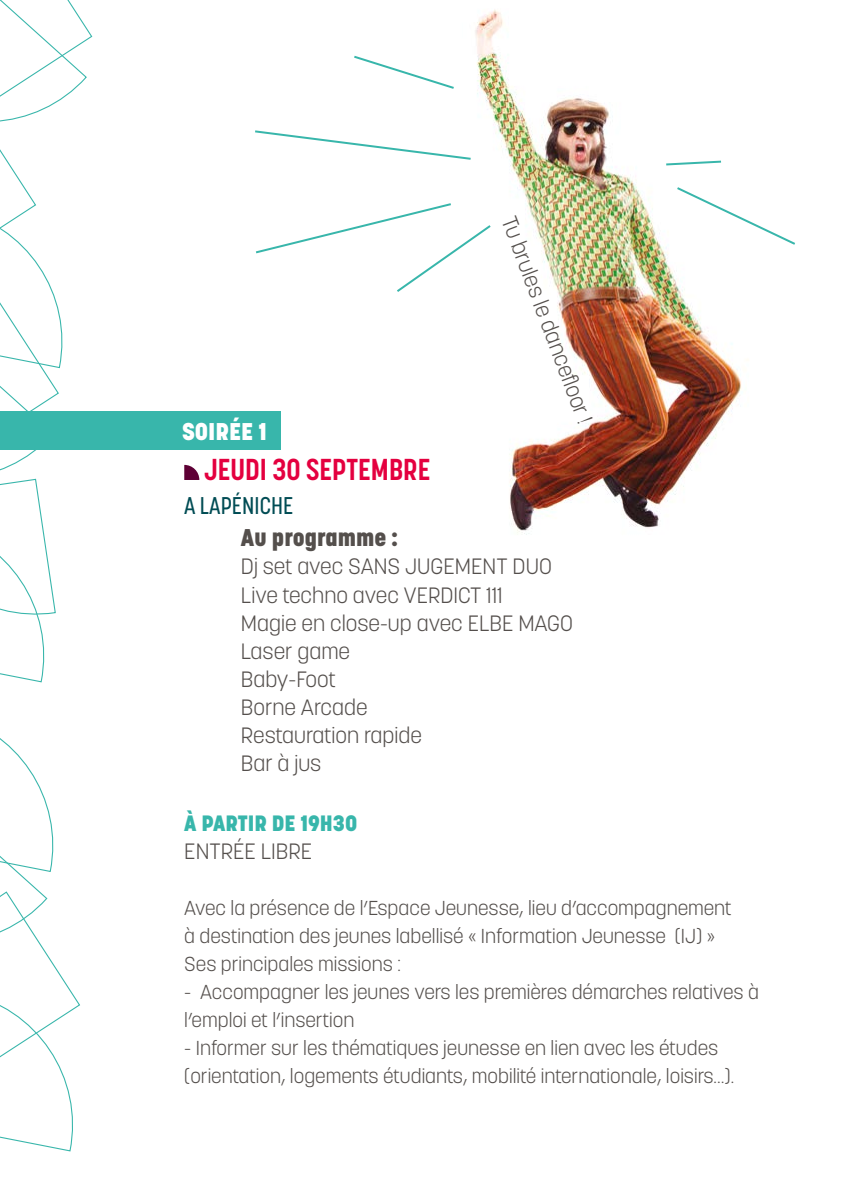
<style>
.page{position:relative;width:842px;height:1191px;background:#fff}
.page>*{position:absolute;margin:0;border:0;box-sizing:border-box;transform-origin:0 0}
.t1{font:700 30px "Korolev Condensed";color:#e4003f}
.t2{font:800 24px "Korolev";color:#544f4c}
.t3{font:500 24px "Korolev Condensed";color:#004c54}
.t4{font:800 24px "Korolev";color:#fff}
.t5{font:300 22px/28px "Korolev";color:#544f4c}
.t6{font:800 22px "Korolev";color:#38b6ab}
.t7{font:300 20px/28px "Korolev";color:#544f4c}
</style>
<div class="page">
<svg style="left:184px;top:465px;width:15px;height:15px"></svg>
<svg style="left:0;top:738px;width:80px;height:414px"></svg>
<svg style="left:0;top:0;width:93px;height:683px"></svg>
<div style="left:0;top:411px;width:281px;height:39px;background:#38b6ab"></div>
<img style="left:475px;top:9px;width:266px;height:526px">
<svg style="left:256px;top:202px;width:237px;height:92px"></svg>
<svg style="left:255px;top:130px;width:216px;height:30px"></svg>
<svg style="left:354px;top:55px;width:100px;height:34px"></svg>
<svg style="left:675px;top:185px;width:120px;height:61px"></svg>
<svg style="left:664px;top:159px;width:59px;height:8px"></svg>
<p class="t4" style="left:182px;top:416px;width:86px">SOIRÉE 1</p>
<p class="t5" style="left:521px;top:212px;width:221px;rotate:69deg">Tu brules le dancefl oor !</p>
<h1 class="t1" style="left:204px;top:452px;width:228px">JEUDI 30 SEPTEMBRE</h1>
<p class="t3" style="left:184px;top:492px;width:111px">A LAPÉNICHE</p>
<p class="t2" style="left:241px;top:523px;width:158px">Au programme :</p>
<p class="t5" style="left:241px;top:553px;width:334px">Dj set avec SANS JUGEMENT DUO<br>Live techno avec VERDICT 111<br>Magie en close-up avec ELBE MAGO<br>Laser game<br>Baby-Foot<br>Borne Arcade<br>Restauration rapide<br>Bar à jus</p>
<p class="t6" style="left:184px;top:809px;width:175px">À PARTIR DE 19H30</p>
<p class="t5" style="left:184px;top:837px;width:129px">ENTRÉE LIBRE</p>
<p class="t7" style="left:184px;top:893px;width:549px">Avec la présence de l’Espace Jeunesse, lieu d’accompagnement à destination des jeunes labellisé « Information Jeunesse (IJ) »<br>Ses principales missions :</p>
<p class="t7" style="left:184px;top:977px;width:576px">- Accompagner les jeunes vers les premières démarches relatives à l’emploi et l’insertion</p>
<p class="t7" style="left:184px;top:1033px;width:551px">- Informer sur les thématiques jeunesse en lien avec les études (orientation, logements étudiants, mobilité internationale, loisirs…).</p>
</div>
